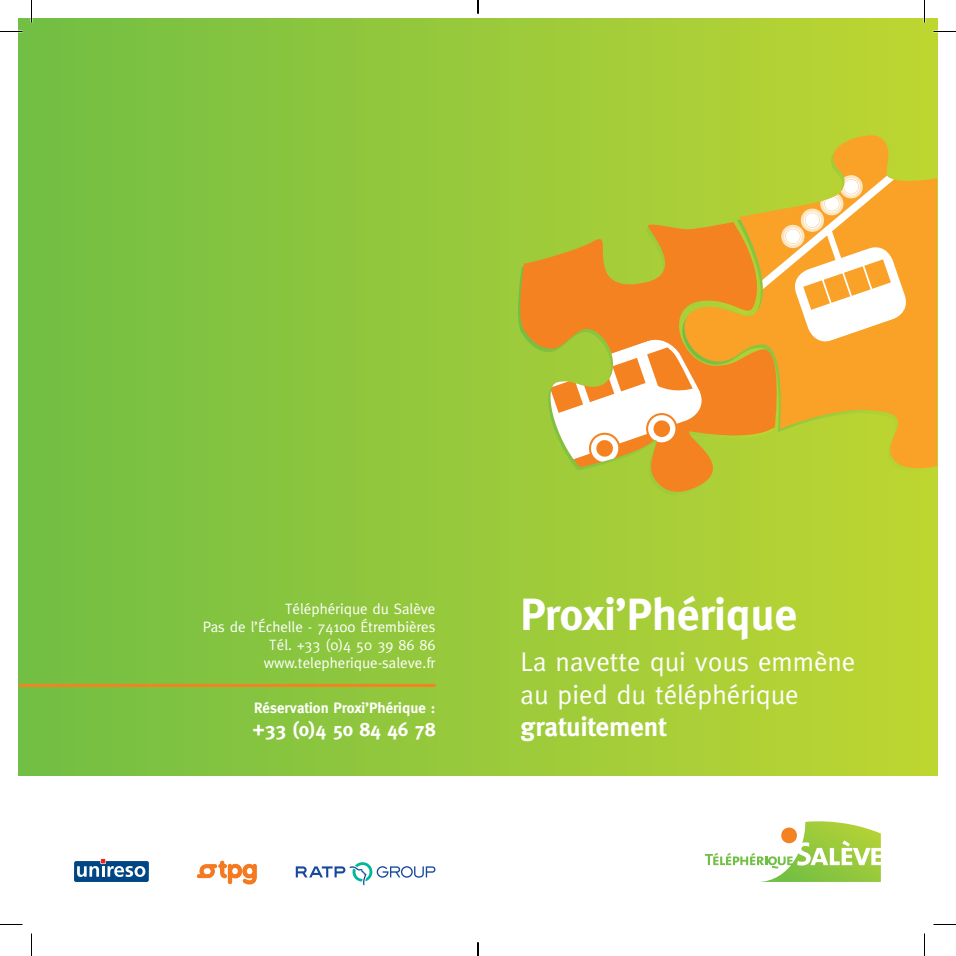
<style>
.page{position:relative;width:956px;height:956px;background:#fff}
.page>*{position:absolute;margin:0;border:0;box-sizing:border-box;transform-origin:0 0}
.t1{font:700 45px "Meta";color:#fff}
.t2{font:27px/32.4px "Meta";color:#fff}
.t3{font:700 27px "Meta";color:#fff}
.t4{font:700 19.5px "Meta";color:#fff}
.t5{font:15px/18px "Meta";color:#fff;text-align:right}
.t6{font:700 15px "Meta";color:#fff}
</style>
<div class="page">
<div style="left:19px;top:19px;width:918px;height:757px;background:linear-gradient(to right,#71be44,#bfd632)"></div>
<svg style="left:667px;top:130px;width:270px;height:345px;background:#d3bb2e"></svg>
<svg style="left:744px;top:161px;width:176px;height:185px"></svg>
<svg style="left:515px;top:221px;width:269px;height:274px;background:#d4a52b"></svg>
<svg style="left:542px;top:334px;width:165px;height:133px"></svg>
<svg style="left:705px;top:821px;width:176px;height:61px"></svg>
<hr style="left:19px;top:684px;width:416px;height:3px;background:#f58220">
<svg style="left:197px;top:861px;width:59px;height:23px"></svg>
<svg style="left:74px;top:859px;width:75px;height:23px"></svg>
<svg style="left:296px;top:862px;width:139px;height:23px"></svg>
<hr style="left:923px;top:0;width:2px;height:23px;background:#fff">
<svg style="left:0;top:31px;width:22px;height:1px"></svg>
<svg style="left:933px;top:31px;width:23px;height:1px"></svg>
<svg style="left:0;top:924px;width:22px;height:1px"></svg>
<svg style="left:933px;top:924px;width:23px;height:1px"></svg>
<svg style="left:31px;top:0;width:1px;height:23px"></svg>
<svg style="left:31px;top:933px;width:1px;height:23px"></svg>
<svg style="left:924px;top:0;width:1px;height:23px"></svg>
<svg style="left:924px;top:933px;width:1px;height:23px"></svg>
<svg style="left:477px;top:0;width:2px;height:14px"></svg>
<svg style="left:477px;top:942px;width:2px;height:14px"></svg>
<p class="t5" style="left:203px;top:600px;width:234px">Téléphérique du Salève<br>Pas de l’Échelle - 74100 Étrembières<br>Tél. +33 (0)4 50 39 86 86 www.telepherique-saleve.fr</p>
<p class="t6" style="left:254px;top:699px;width:183px">Réservation Proxi’Phérique :</p>
<h3 class="t4" style="left:252px;top:718px;width:185px">+33 (0)4 50 84 46 78</h3>
<h1 class="t1" style="left:520px;top:589px;width:278px">Proxi’Phérique</h1>
<h2 class="t2" style="left:520px;top:645px;width:336px">La navette qui vous emmène au pied du téléphérique</h2>
<h2 class="t3" style="left:520px;top:711px;width:147px">gratuitement</h2>
</div>
